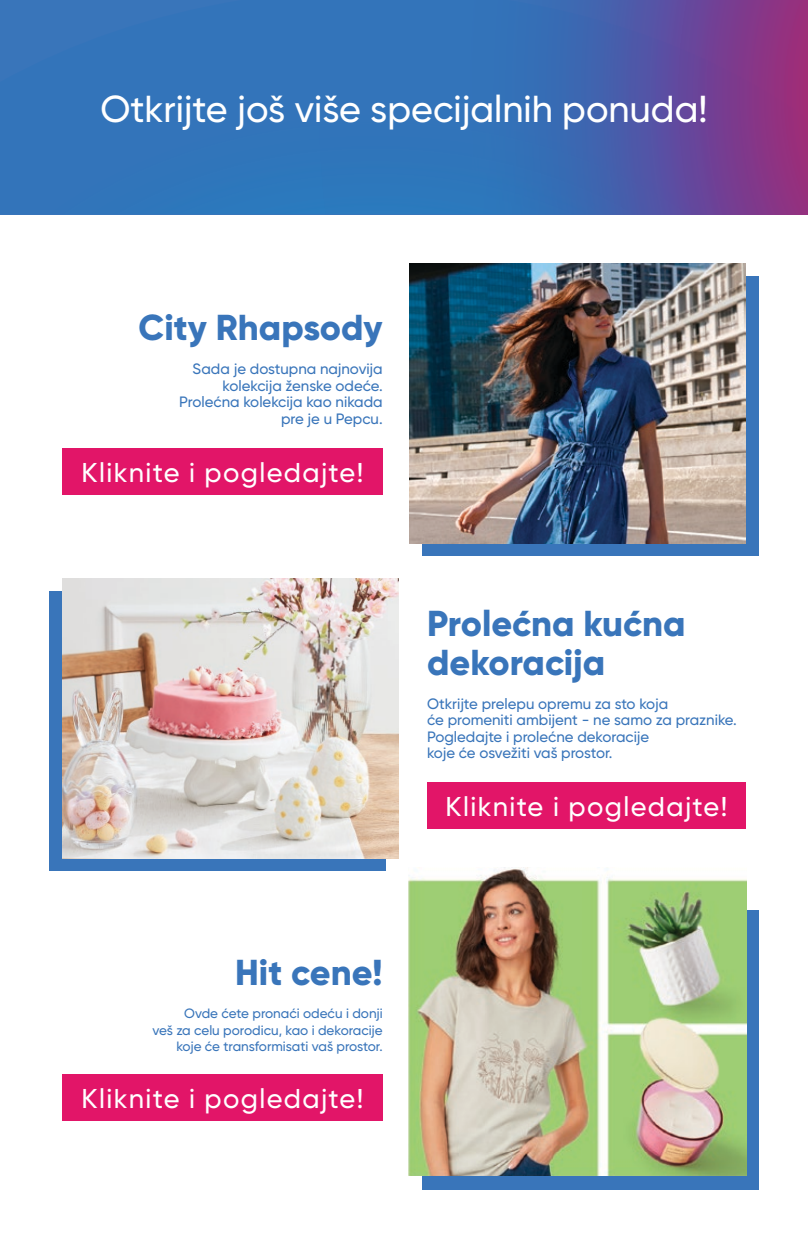
<style>
.page{position:relative;width:808px;height:1234px;background:#fff}
.page>*{position:absolute;margin:0;border:0;box-sizing:border-box;transform-origin:0 0}
.t1{font:500 37.5px "Gilroy";color:#fff}
.t2{font:800 36px/39px "Gilroy";color:#3975ba}
.t3{font:500 27.15px "Gilroy";letter-spacing:.05em;color:#fff}
.t4{font:500 15px/16.5px "Gilroy";color:#3975ba}
.t5{font:500 13.5px/16.5px "Gilroy";color:#3975ba;text-align:right}
</style>
<div class="page">
<div style="left:0;top:0;width:808px;height:214px;background:#3374ba"></div>
<svg style="left:566px;top:0;width:242px;height:214px;background:#664999"></svg>
<div style="left:422px;top:276px;width:336px;height:279px;background:#3975ba"></div>
<div style="left:422px;top:910px;width:336px;height:279px;background:#3975ba"></div>
<div style="left:50px;top:591px;width:336px;height:279px;background:#3975ba"></div>
<img style="left:62px;top:578px;width:337px;height:280px">
<img style="left:409px;top:263px;width:337px;height:280px">
<img style="left:409px;top:867px;width:337px;height:308px">
<div style="left:62px;top:448px;width:321px;height:47px;background:#e21568"></div>
<div style="left:427px;top:782px;width:319px;height:47px;background:#e21568"></div>
<div style="left:62px;top:1074px;width:321px;height:46px;background:#e21568"></div>
<h1 class="t1" style="left:100px;top:85px;width:608px">Otkrijte još više specijalnih ponuda!</h1>
<h2 class="t2" style="left:139px;top:308px;width:246px">City Rhapsody</h2>
<p class="t4" style="left:179px;top:360px;width:205px;text-align:right">Sada je dostupna najnovija kolekcija ženske odeće.<br>Prolećna kolekcija kao nikada pre je u Pepcu.</p>
<h3 class="t3" style="left:82px;top:456px;width:283px">Kliknite i pogledajte!</h3>
<h2 class="t2" style="left:427px;top:603px;width:260px">Prolećna kućna dekoracija</h2>
<p class="t4" style="left:427px;top:694px;width:311px">Otkrijte prelepu opremu za sto koja<br>će promeniti ambijent - ne samo za praznike.<br>Pogledajte i prolećne dekoracije<br>koje će osvežiti vaš prostor.</p>
<h3 class="t3" style="left:446px;top:790px;width:283px">Kliknite i pogledajte!</h3>
<h2 class="t2" style="left:235px;top:952px;width:149px">Hit cene!</h2>
<p class="t5" style="left:152px;top:1004px;width:232px">Ovde ćete pronaći odeću i donji<br>veš za celu porodicu, kao i dekoracije koje će transformisati vaš prostor.</p>
<h3 class="t3" style="left:82px;top:1081px;width:283px">Kliknite i pogledajte!</h3>
</div>
